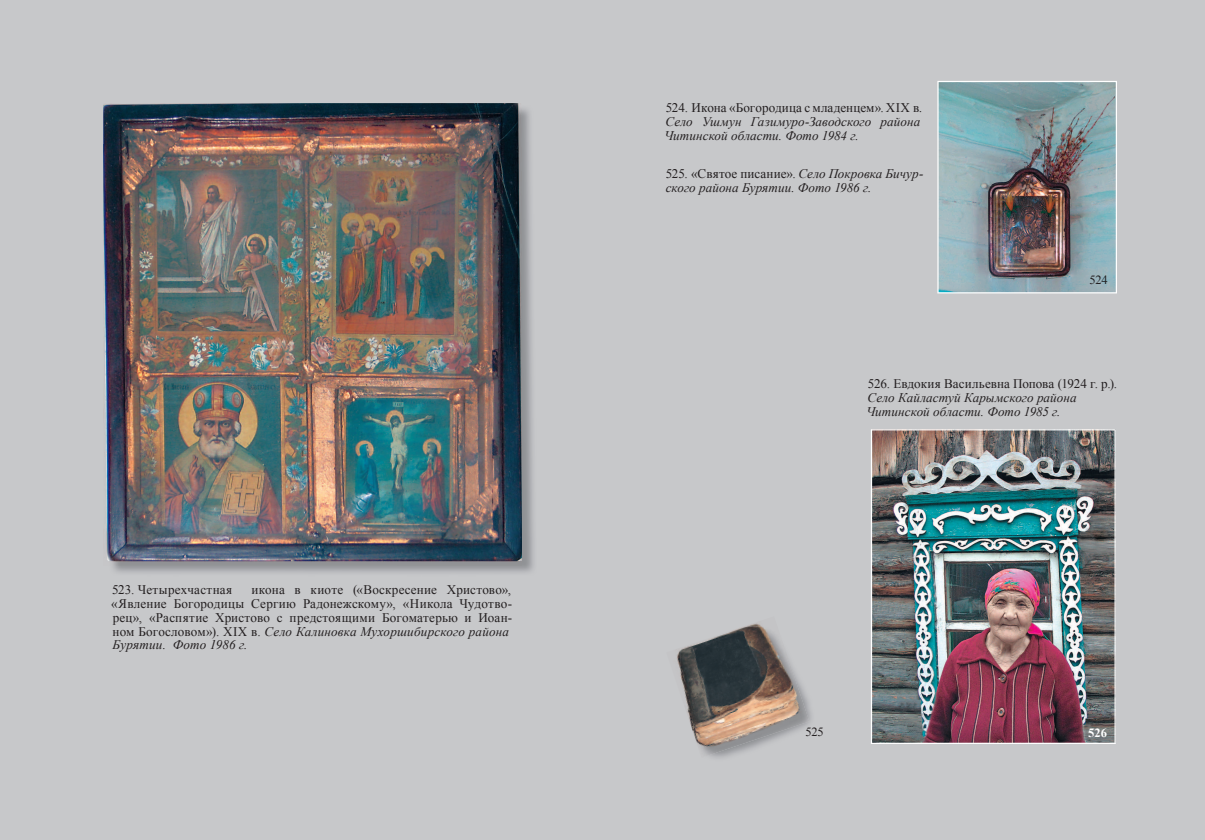
<style>
.page{position:relative;width:1205px;height:840px;background:#fff}
.page>*{position:absolute;margin:0;border:0;box-sizing:border-box;transform-origin:0 0}
.t1{font:13.12px/13.8px "Times New Roman";letter-spacing:.01em;color:#231f20}
.t2{font:italic 13.12px/13.8px "Times New Roman";letter-spacing:.005em;color:#231f20}
.t3{font:12.5px "Times New Roman";letter-spacing:-.02em;color:#231f20}
.t4{font:700 12.5px "Times New Roman";color:#fff}
.s1{font-style:italic}
.s2{font-style:normal}
</style>
<div class="page">
<div style="left:0;top:0;width:602px;height:840px;background:#c7c8ca"></div>
<div style="left:602px;top:0;width:603px;height:840px;background:#c7c8ca"></div>
<img style="left:937px;top:81px;width:180px;height:212px">
<img style="left:676px;top:623px;width:87px;height:54px">
<img style="left:681px;top:627px;width:128px;height:130px">
<img style="left:113px;top:108px;width:421px;height:465px">
<img style="left:103px;top:103px;width:416px;height:42px">
<img style="left:103px;top:145px;width:2px;height:208px">
<img style="left:105px;top:105px;width:416px;height:461px">
<img style="left:871px;top:429px;width:245px;height:315px">
<p class="t1" style="left:111px;top:583px;width:402px;text-indent:140px">икона в киоте («Воскресение Христово», «Явление Богородицы Сергию Радонежскому», «Никола Чудотво&shy;рец», «Распятие Христово с предстоящими Богоматерью и Иоан&shy;ном Богословом»). ХIХ в. <span class="s1">Село Калиновка Мухоршибирского района Бурятии. Фото 1986 г.</span></p>
<p class="t1" style="left:112px;top:583px;width:122px">523. Четырехчастная</p>
<p class="t2" style="left:664px;top:101px;width:260px"><span class="s2">524. Икона «Богородица с младенцем». ХIХ в</span>.<br>Село Ушмун Газимуро-Заводского района<br>Читинской области. Фото 1984 г.</p>
<p class="t2" style="left:666px;top:167px;width:259px"><span class="s2">525. «Святое писание».</span> Село Покровка Бичур&shy;ского района Бурятии. Фото 1986 г.</p>
<p class="t3" style="left:1089px;top:271px;width:20px">524</p>
<p class="t1" style="left:868px;top:377px;width:251px">526. Евдокия Васильевна Попова (1924 г. р.).</p>
<p class="t2" style="left:866px;top:390px;width:212px">Село Кайластуй Карымского района<br>Читин ской области. Фото 1985 г.</p>
<p class="t3" style="left:805px;top:723px;width:20px">525</p>
<p class="t4" style="left:1088px;top:724px;width:20px">526</p>
</div>
